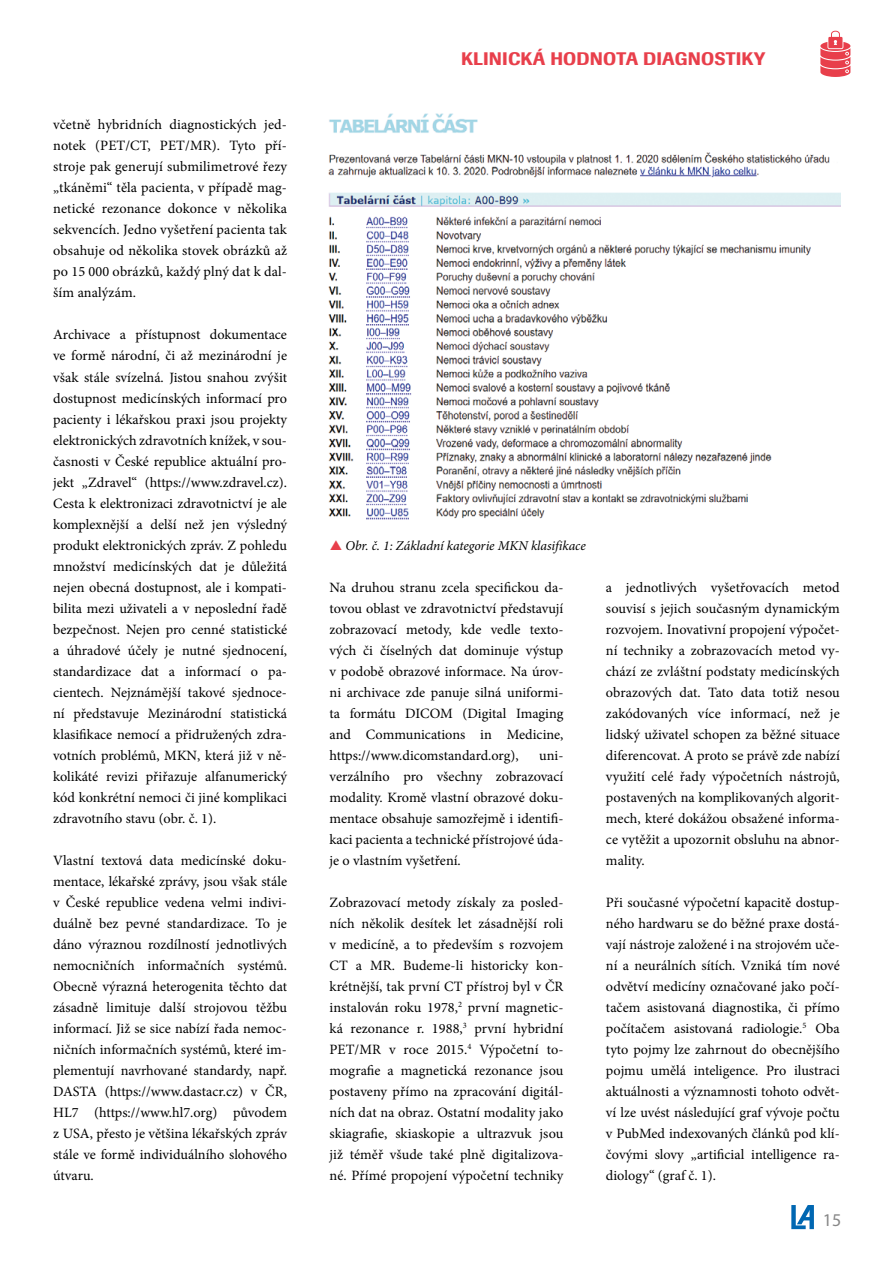
<style>
.page{position:relative;width:893px;height:1263px;background:#fff}
.page>*{position:absolute;margin:0;border:0;box-sizing:border-box;transform-origin:0 0}
.t1{font:500 18px "Imago";letter-spacing:.01em;color:#e83f4b}
.t2{font:18px "Myriad Pro";color:#878787}
.t3{font:14.25px/21px "Minion Pro";color:#000;text-align:justify}
.t4{font:italic 13.5px "Minion Pro";letter-spacing:-.005em;color:#000}
</style>
<div class="page">
<svg style="left:791px;top:1205px;width:23px;height:24px"></svg>
<svg style="left:820px;top:31px;width:30px;height:46px"></svg>
<img style="left:328px;top:113px;width:513px;height:407px">
<p class="t3" style="left:53px;top:114px;width:235px">včetně hybridních diagnostických jed&shy;notek (PET/CT, PET/MR). Tyto pří&shy;stroje pak generují submilimetrové řezy „tkáněmi“ těla pacienta, v případě mag&shy;netické rezonance dokonce v několika sekvencích. Jedno vyšetření pacienta tak obsahuje od několika stovek obrázků až po 15 000 obrázků, každý plný dat k dal&shy;ším analýzám.</p>
<p class="t3" style="left:53px;top:324px;width:235px">Archivace a přístupnost dokumentace ve formě národní, či až mezinárodní je však stále svízelná. Jistou snahou zvýšit dostupnost medicínských informací pro pacienty i lékařskou praxi jsou projekty elektronických zdravotních knížek, v sou&shy;časnosti v České republice aktuální pro&shy;jekt „Zdravel“ (https://www.zdravel.cz).<br>Cesta k elektronizaci zdravotnictví je ale komplexnější a delší než jen výsledný produkt elektronických zpráv. Z pohledu množství medicínských dat je důležitá nejen obecná dostupnost, ale i kompati&shy;bilita mezi uživateli a v neposlední řadě bezpečnost. Nejen pro cenné statistické a úhradové účely je nutné sjednocení, standardizace dat a informací o pa&shy;cientech. Nejznámější takové sjednoce&shy;ní představuje Mezinárodní statistická klasifikace nemocí a přidružených zdra&shy;votních problémů, MKN, která již v ně&shy;kolikáté revizi přiřazuje alfanumerický kód konkrétní nemoci či jiné komplikaci zdravotního stavu (obr. č. 1).</p>
<p class="t3" style="left:53px;top:850px;width:235px">Vlastní textová data medicínské doku&shy;mentace, lékařské zprávy, jsou však stále v České republice vedena velmi indivi&shy;duálně bez pevné standardizace. To je dáno výraznou rozdílností jednotlivých nemocničních informačních systémů.<br>Obecně výrazná heterogenita těchto dat zásadně limituje další strojovou těžbu informací. Již se sice nabízí řada nemoc&shy;ničních informačních systémů, které im&shy;plementují navrhované standardy, např.<br>DASTA (https://www.dastacr.cz) v ČR, HL7 (https://www.hl7.org) původem z USA, přesto je většina lékařských zpráv stále ve formě individuálního slohového útvaru.</p>
<p class="t1" style="left:461px;top:47px;width:306px">KLINICKÁ HODNOTA DIAGNOSTIKY</p>
<p class="t4" style="left:345px;top:536px;width:242px">Obr. č. 1: Základní kategorie MKN klasifikace</p>
<p class="t3" style="left:330px;top:577px;width:235px">Na druhou stranu zcela specifickou da&shy;tovou oblast ve zdravotnictví představují zobrazovací metody, kde vedle texto&shy;vých či číselných dat dominuje výstup v podobě obrazové informace. Na úrov&shy;ni archivace zde panuje silná uniformi&shy;ta formátu DICOM (Digital Imaging and Communications in Medicine, https://www.dicomstandard.org),</p>
<p class="t3" style="left:330px;top:745px;width:235px;text-indent:210px">uni&shy;verzálního pro všechny zobrazovací modality. Kromě vlastní obrazové doku&shy;mentace obsahuje samozřejmě i identifi&shy;kaci pacienta a technické přístrojové úda&shy;je o vlastním vyšetření.</p>
<p class="t3" style="left:330px;top:892px;width:235px">Zobrazovací metody získaly za posled&shy;ních několik desítek let zásadnější roli v medicíně, a to především s rozvojem CT a MR. Budeme-li historicky kon&shy;krétnější, tak první CT přístroj byl v ČR instalován roku 1978,<sup>2</sup> první magnetic&shy;ká rezonance r. 1988,<sup>3</sup> první hybridní PET/MR v roce 2015.<sup>4</sup> Výpočetní to&shy;mografie a magnetická rezonance jsou postaveny přímo na zpracování digitál&shy;ních dat na obraz. Ostatní modality jako skiagrafie, skiaskopie a ultrazvuk jsou již téměř všude také plně digitalizova&shy;né. Přímé propojení výpočetní techniky</p>
<p class="t3" style="left:606px;top:576px;width:235px">a jednotlivých vyšetřovacích metod souvisí s jejich současným dynamickým rozvojem. Inovativní propojení výpočet&shy;ní techniky a zobrazovacích metod vy&shy;chází ze zvláštní podstaty medicínských obrazových dat. Tato data totiž nesou zakódovaných více informací, než je lidský uživatel schopen za běžné situace diferencovat. A proto se právě zde nabízí využití celé řady výpočetních nástrojů, postavených na komplikovaných algorit&shy;mech, které dokážou obsažené informa&shy;ce vytěžit a upozornit obsluhu na abnor&shy;mality.</p>
<p class="t3" style="left:606px;top:892px;width:235px">Při současné výpočetní kapacitě dostup&shy;ného hardwaru se do běžné praxe dostá&shy;vají nástroje založené i na strojovém uče&shy;ní a neurálních sítích. Vzniká tím nové odvětví medicíny označované jako počí&shy;tačem asistovaná diagnostika, či přímo počítačem asistovaná radiologie.<sup>5</sup> Oba tyto pojmy lze zahrnout do obecnějšího pojmu umělá inteligence. Pro ilustraci aktuálnosti a významnosti tohoto odvět&shy;ví lze uvést následující graf vývoje počtu v PubMed indexovaných článků pod klí&shy;čovými slovy „artificial intelligence ra&shy;diology“ (graf č. 1).</p>
<p class="t2" style="left:823px;top:1209px;width:20px">15</p>
</div>
